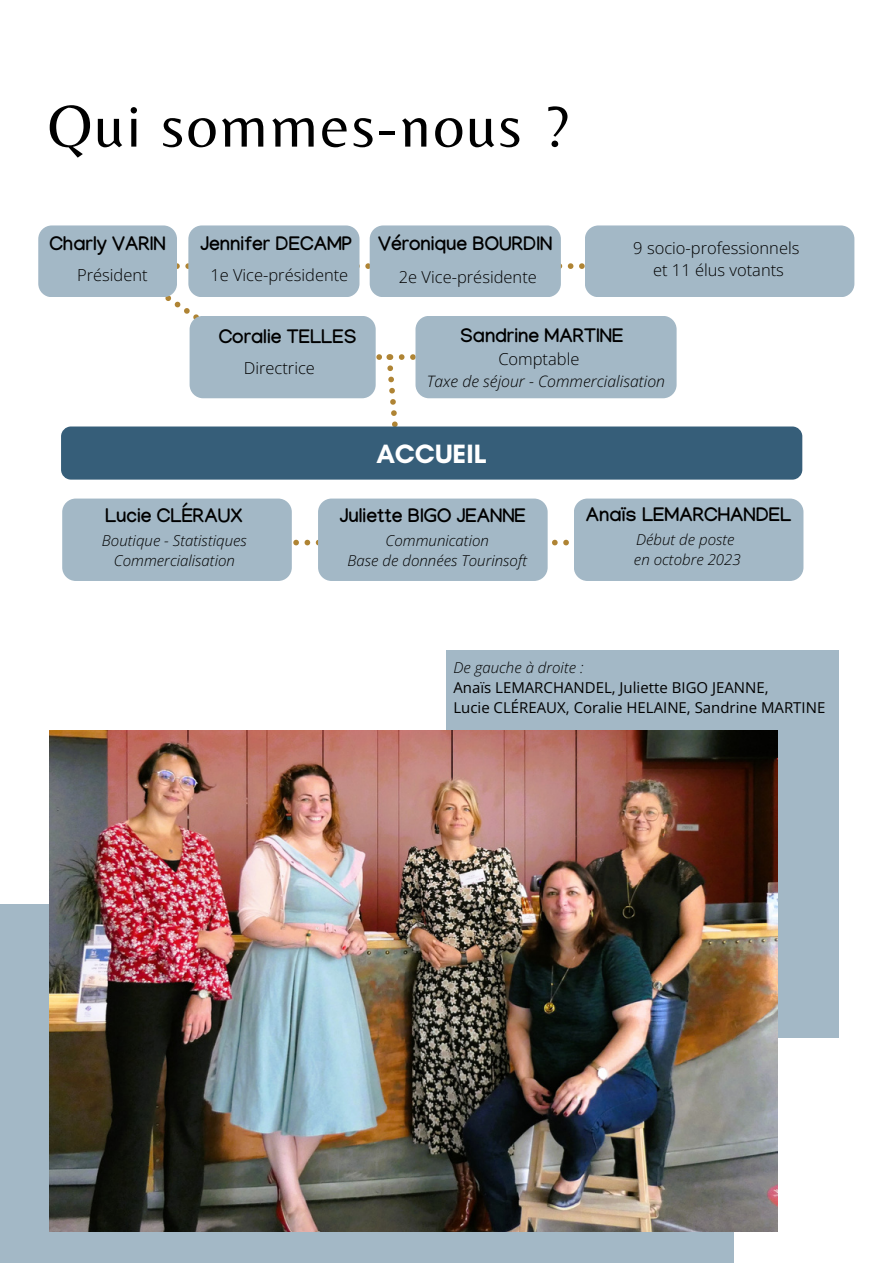
<style>
.page{position:relative;width:893px;height:1264px;background:#fff}
.page>*{position:absolute;margin:0;border:0;box-sizing:border-box;transform-origin:0 0}
.t1{font:61.35px "Belleza";letter-spacing:.04em;color:#000}
.t2{font:700 27px "Glacial Indifference";color:#fff}
.t3{font:700 19.5px "Manjari";color:#000}
.t4{font:300 16.5px "Open Sans";color:#000}
.t5{font:italic 300 15.75px "Open Sans";color:#000}
.t6{font:italic 300 15px "Open Sans";color:#000}
.t7{font:15px "Open Sans";color:#000}
</style>
<div class="page">
<div style="left:0;top:903px;width:733px;height:359px;background:#a3b8c6"></div>
<div style="left:446px;top:650px;width:392px;height:388px;background:#a3b8c6"></div>
<img style="left:50px;top:730px;width:727px;height:501px">
<svg style="left:165px;top:263px;width:430px;height:71px"></svg>
<div style="left:38px;top:225px;width:139px;height:72px;background:#a3b8c6;border-radius:14px"></div>
<div style="left:585px;top:225px;width:269px;height:72px;background:#a3b8c6;border-radius:14px"></div>
<div style="left:189px;top:316px;width:186px;height:82px;background:#a3b8c6;border-radius:14px"></div>
<svg style="left:196px;top:354px;width:433px;height:72px"></svg>
<div style="left:61px;top:426px;width:741px;height:53px;background:#365e79;border-radius:10px"></div>
<div style="left:415px;top:316px;width:261px;height:82px;background:#a3b8c6;border-radius:14px"></div>
<svg style="left:293px;top:540px;width:276px;height:5px"></svg>
<div style="left:62px;top:498px;width:230px;height:83px;background:#a3b8c6;border-radius:14px"></div>
<div style="left:318px;top:498px;width:229px;height:83px;background:#a3b8c6;border-radius:14px"></div>
<div style="left:574px;top:498px;width:229px;height:83px;background:#a3b8c6;border-radius:14px"></div>
<div style="left:188px;top:225px;width:171px;height:72px;background:#a3b8c6;border-radius:14px"></div>
<div style="left:369px;top:225px;width:192px;height:72px;background:#a3b8c6;border-radius:14px"></div>
<p class="t1" style="left:48px;top:90px;width:523px">Qui sommes-nous ?</p>
<p class="t3" style="left:49px;top:236px;width:118px">Charly VARIN</p>
<p class="t4" style="left:77px;top:264px;width:72px">Président</p>
<p class="t3" style="left:200px;top:236px;width:153px">Jennifer DECAMP</p>
<p class="t4" style="left:210px;top:264px;width:139px">1e Vice-présidente</p>
<p class="t3" style="left:378px;top:236px;width:176px">Véronique BOURDIN</p>
<p class="t4" style="left:399px;top:265px;width:139px">2e Vice-présidente</p>
<p class="t4" style="left:633px;top:236px;width:168px">9 socio-professionnels</p>
<p class="t4" style="left:653px;top:259px;width:132px">et 11 élus votants</p>
<p class="t3" style="left:219px;top:328px;width:139px">Coralie TELLES</p>
<p class="t3" style="left:460px;top:327px;width:165px">Sandrine MARTINE</p>
<p class="t4" style="left:498px;top:348px;width:83px">Comptable</p>
<p class="t5" style="left:426px;top:370px;width:240px">Taxe de séjour - Commercialisation</p>
<p class="t4" style="left:244px;top:356px;width:73px">Directrice</p>
<p class="t3" style="left:105px;top:507px;width:139px">Lucie CLÉRAUX</p>
<p class="t6" style="left:102px;top:530px;width:146px">Boutique - Statistiques</p>
<p class="t6" style="left:114px;top:550px;width:122px">Commercialisation</p>
<p class="t2" style="left:376px;top:437px;width:112px">ACCUEIL</p>
<p class="t3" style="left:340px;top:507px;width:187px">Juliette BIGO JEANNE</p>
<p class="t6" style="left:385px;top:530px;width:105px">Communication</p>
<p class="t6" style="left:347px;top:550px;width:181px">Base de données Tourinsoft</p>
<p class="t3" style="left:586px;top:506px;width:207px">Anaïs LEMARCHANDEL</p>
<p class="t6" style="left:636px;top:529px;width:100px">Début de poste</p>
<p class="t6" style="left:634px;top:549px;width:108px">en octobre 2023</p>
<p class="t6" style="left:453px;top:656px;width:132px">De gauche à droite :</p>
<p class="t7" style="left:453px;top:677px;width:317px">Anaïs LEMARCHANDEL, Juliette BIGO JEANNE,</p>
<p class="t7" style="left:453px;top:697px;width:373px">Lucie CLÉREAUX, Coralie HELAINE, Sandrine MARTINE</p>
</div>
